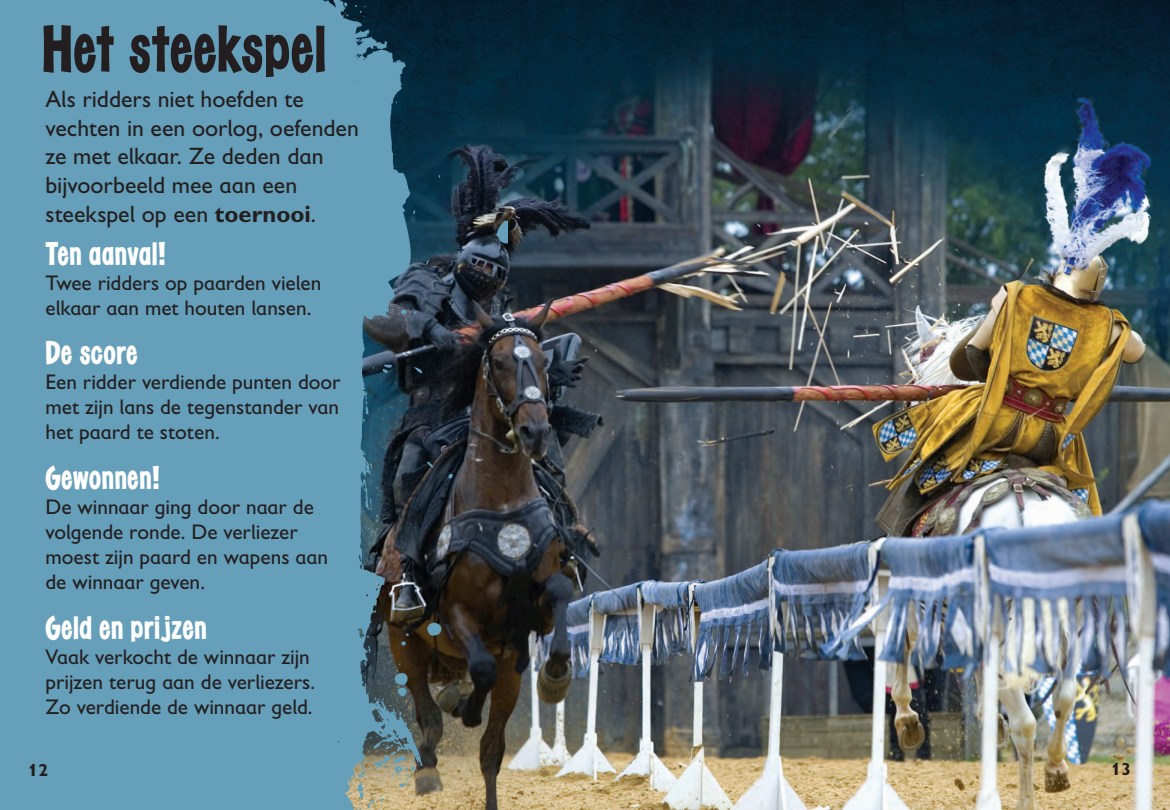
<style>
.page{position:relative;width:1170px;height:810px;background:#fff}
.page>*{position:absolute;margin:0;border:0;box-sizing:border-box;transform-origin:0 0}
.t1{font:67.5px "Cuckoo";letter-spacing:.01em;color:#231f20}
.t2{font:33.25px "Cuckoo";letter-spacing:.015em;color:#fff}
.t3{font:23.75px/28.8px "Gill Sans Infant Std";color:#231f20}
.t4{font:21.25px/25px "Gill Sans Infant Std";color:#231f20}
.t5{font:700 17.5px "Gill Sans Infant Std";color:#231f20}
.s1{font-weight:700}
</style>
<div class="page">
<img style="left:507px;top:7px;width:663px;height:803px">
<img style="left:0;top:0;width:507px;height:810px">
<div style="left:276px;top:307px;width:78px;height:314px;background:#669fb9"></div>
<h1 class="t1" style="left:43px;top:11px;width:285px">Het steekspel</h1>
<p class="t3" style="left:45px;top:84px;width:315px">Als ridders niet hoefden te vechten in een oorlog, oefenden ze met elkaar. Ze deden dan bijvoorbeeld mee aan een steekspel op een <span class="s1">toernooi</span>.</p>
<h2 class="t2" style="left:45px;top:235px;width:122px">Ten aanval!</h2>
<p class="t4" style="left:45px;top:270px;width:277px">Twee ridders op paarden vielen elkaar aan met houten lansen.</p>
<h2 class="t2" style="left:45px;top:334px;width:94px">De score</h2>
<p class="t4" style="left:45px;top:370px;width:297px;text-align:justify">Een ridder verdiende punten door met zijn lans de tegenstander van het paard te stoten.</p>
<h2 class="t2" style="left:45px;top:459px;width:116px">Gewonnen!</h2>
<p class="t4" style="left:45px;top:494px;width:284px">De winnaar ging door naar de volgende ronde. De verliezer moest zijn paard en wapens aan de winnaar geven.</p>
<h2 class="t2" style="left:45px;top:609px;width:163px">Geld en prijzen</h2>
<p class="t4" style="left:45px;top:644px;width:271px">Vaak verkocht de winnaar zijn prijzen terug aan de verliezers.<br>Zo verdiende de winnaar geld.</p>
<p class="t5" style="left:28px;top:759px;width:22px">12</p>
<p class="t5" style="left:1111px;top:759px;width:22px">13</p>
</div>
